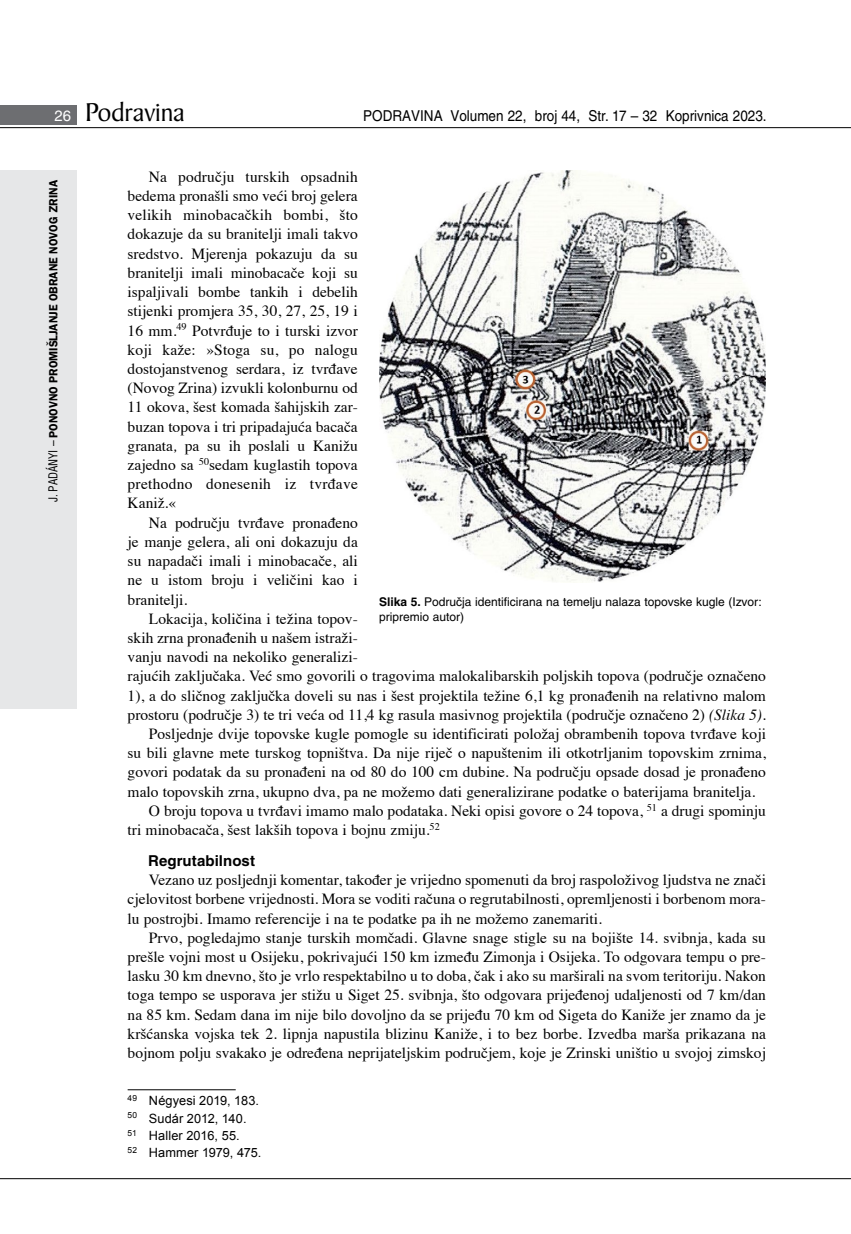
<style>
.page{position:relative;width:851px;height:1234px;background:#fff}
.page>*{position:absolute;margin:0;border:0;box-sizing:border-box;transform-origin:0 0}
.t1{font:27.6px "Baker Signet BT";color:#000}
.t2{font:15.45px/19.2px "Times";color:#000;text-align:justify}
.t3{font:15px "Helvetica LT Skin 29";color:#000;scale:.9 1}
.t4{font:700 15px "Helvetica LT Skin 29";letter-spacing:.005em;color:#000}
.t5{font:12.75px/17.4px "Arial";letter-spacing:.01em;color:#000}
.t6{font:12px/14.4px "Helvetica LT Skin 29";color:#000}
.t7{font:600 12px "ITC Franklin Gothic Skin 29";letter-spacing:-.005em;color:#000;scale:.95 1}
.s1{font-family:"Helvetica LT Skin 29";font-size:15px;color:#fff}
.s2{font-family:"Helvetica LT Skin 29";font-weight:400;font-stretch:condensed}
.s3{font-style:italic}
.s4{font-weight:700}
</style>
<div class="page">
<div style="left:0;top:170px;width:77px;height:538px;background:#e6e7e8"></div>
<div style="left:0;top:105px;width:77px;height:19px;background:#6d6e71"></div>
<hr style="left:0;top:127px;width:850px;height:1px;background:#000">
<hr style="left:0;top:1177px;width:850px;height:1px;background:#000">
<hr style="left:128px;top:1089px;width:108px;height:1px;background:#000">
<img style="left:379px;top:170px;width:386px;height:412px">
<h1 class="t1" style="left:55px;top:95px;width:131px"><span class="s1">26</span> Podravina</h1>
<p class="t3" style="left:363px;top:107px;width:450px">PODRAVINA Volumen 22, broj 44, Str. 17 – 32 Koprivnica 2023.</p>
<p class="t7" style="left:46px;top:502px;width:340px;rotate:-90deg"><span class="s2">J. PADÁNYI –</span> PONOVNO PROMIŠLJANJE OBRANE NOVOG ZRINA</p>
<p class="t2" style="left:128px;top:166px;width:232px;text-indent:21px">Na području turskih opsadnih bedema pronašli smo veći broj gelera velikih minobacačkih bombi, što dokazuje da su branitelji imali takvo sredstvo. Mjerenja pokazuju da su branitelji imali minobacače koji su ispaljivali bombe tankih i debelih stijenki promjera 35, 30, 27, 25, 19 i 16 mm.<sup>49</sup> Potvrđuje to i turski izvor koji kaže: »Stoga su, po nalogu dostojanstvenog serdara, iz tvrđave (Novog Zrina) izvukli kolonburnu od 11 okova, šest komada šahijskih zar&shy;buzan topova i tri pripadajuća bacača granata<span class="s3">,</span> pa su ih poslali u Kanižu zajedno sa <sup>50</sup>sedam kuglastih topova prethodno donesenih iz tvrđave Kaniž.«</p>
<p class="t2" style="left:128px;top:511px;width:232px;text-indent:21px">Na području tvrđave pronađeno je manje gelera, ali oni dokazuju da su napadači imali i minobacače, ali ne u istom broju i veličini kao i branitelji.</p>
<p class="t2" style="left:149px;top:607px;width:210px">Lokacija, količina i težina topov-</p>
<p class="t2" style="left:128px;top:626px;width:232px">skih zrna pronađenih u našem istraži-</p>
<p class="t2" style="left:128px;top:646px;width:232px">vanju navodi na nekoliko generalizi-</p>
<p class="t2" style="left:128px;top:665px;width:639px">rajućih zaključaka. Već smo govorili o tragovima malokalibarskih poljskih topova (područje označeno</p>
<p class="t2" style="left:128px;top:684px;width:639px">1), a do sličnog zaključka doveli su nas i šest projektila težine 6,1 kg pronađenih na relativno malom</p>
<p class="t2" style="left:128px;top:703px;width:639px">prostoru (područje 3) te tri veća od 11,4 kg rasula masivnog projektila (područje označeno 2) <span class="s3">(Slika 5)</span>.</p>
<p class="t2" style="left:149px;top:722px;width:618px">Posljednje dvije topovske kugle pomogle su identificirati položaj obrambenih topova tvrđave koji</p>
<p class="t2" style="left:128px;top:742px;width:639px">su bili glavne mete turskog topništva. Da nije riječ o napuštenim ili otkotrljanim topovskim zrnima,</p>
<p class="t2" style="left:128px;top:761px;width:639px">govori podatak da su pronađeni na od 80 do 100 cm dubine. Na području opsade dosad je pronađeno</p>
<p class="t2" style="left:128px;top:780px;width:629px">malo topovskih zrna, ukupno dva, pa ne možemo dati generalizirane podatke o baterijama branitelja.</p>
<p class="t2" style="left:149px;top:799px;width:618px">O broju topova u tvrđavi imamo malo podataka. Neki opisi govore o 24 topova, <sup>51</sup> a drugi spominju</p>
<p class="t2" style="left:128px;top:818px;width:313px">tri minobacača, šest lakših topova i bojnu zmiju.<sup>52</sup></p>
<p class="t4" style="left:148px;top:851px;width:108px">Regrutabilnost</p>
<p class="t2" style="left:128px;top:868px;width:639px;text-indent:21px">Vezano uz posljednji komentar, također je vrijedno spomenuti da broj raspoloživog ljudstva ne znači cjelovitost borbene vrijednosti. Mora se voditi računa o regrutabilnosti, opremljenosti i borbenom mora&shy;lu postrojbi. Imamo referencije i na te podatke pa ih ne možemo zanemariti.</p>
<p class="t2" style="left:128px;top:926px;width:639px;text-indent:21px">Prvo, pogledajmo stanje turskih momčadi. Glavne snage stigle su na bojište 14. svibnja, kada su prešle vojni most u Osijeku, pokrivajući 150 km između Zimonja i Osijeka. To odgovara tempu o pre&shy;lasku 30 km dnevno, što je vrlo respektabilno u to doba, čak i ako su marširali na svom teritoriju. Nakon toga tempo se usporava jer stižu u Siget 25. svibnja, što odgovara prijeđenoj udaljenosti od 7 km/dan na 85 km. Sedam dana im nije bilo dovoljno da se prijeđu 70 km od Sigeta do Kaniže jer znamo da je kršćanska vojska tek 2. lipnja napustila blizinu Kaniže, i to bez borbe. Izvedba marša prikazana na bojnom polju svakako je određena neprijateljskim područjem, koje je Zrinski uništio u svojoj zimskoj</p>
<p class="t5" style="left:128px;top:1091px;width:135px"><sup>49</sup> Négyesi 2019, 183.<br><sup>50</sup> Sudár 2012, 140.<br><sup>51</sup> Haller 2016, 55.<br><sup>52</sup> Hammer 1979, 475.</p>
<p class="t6" style="left:379px;top:595px;width:384px"><span class="s4">Slika 5.</span> Područja identificirana na temelju nalaza topovske kugle (Izvor: pripremio autor)</p>
</div>
